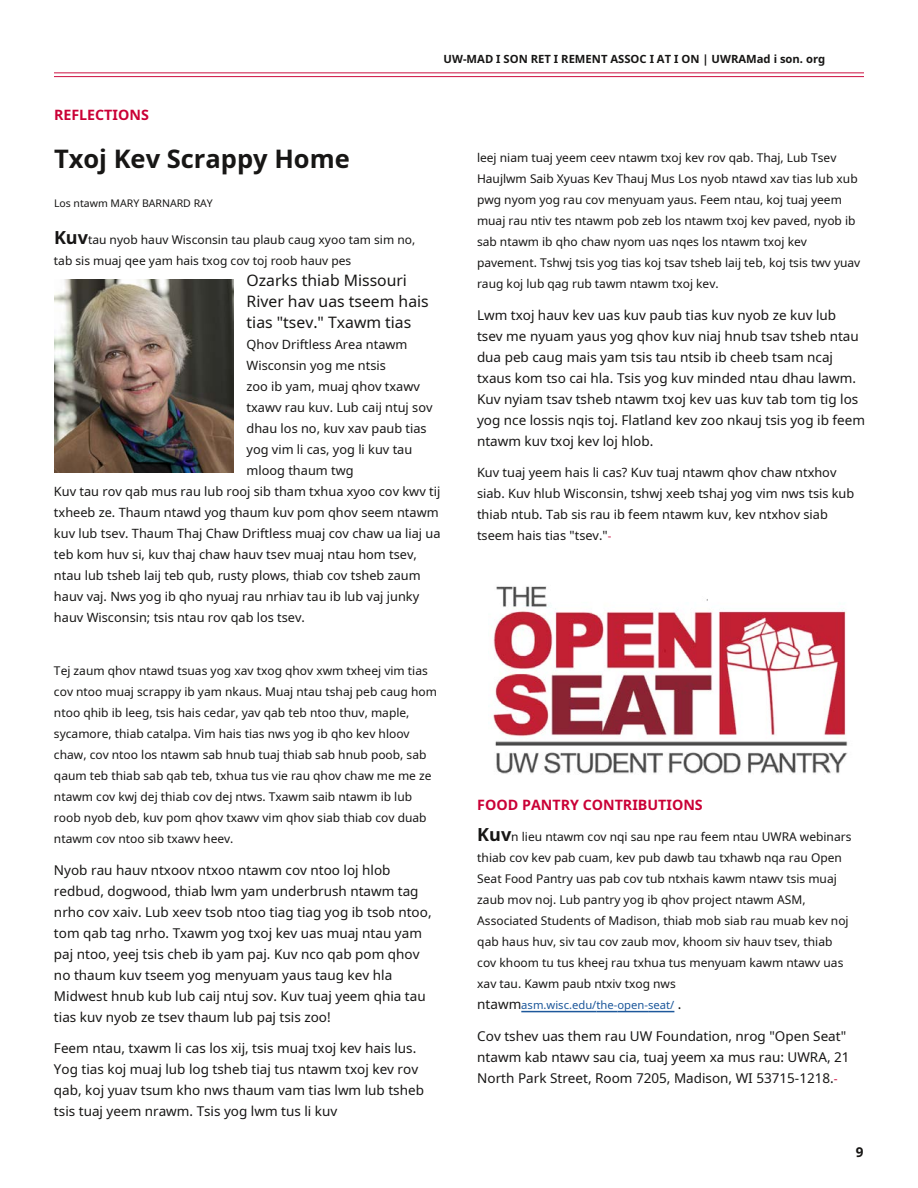
<style>
.page{position:relative;width:918px;height:1188px;background:#fff}
.page>*{position:absolute;margin:0;border:0;box-sizing:border-box;transform-origin:0 0}
.t1{font:700 25.5px "Noto Sans";color:#171615}
.t2{font:15.75px/21px "Noto Sans";color:#171615}
.t3{font:700 14.25px "Noto Sans";color:#ca0036}
.t4{font:13.5px/21px "Noto Sans";color:#171615}
.t5{font:700 13.5px "Noto Sans";color:#171615}
.t6{font:12.75px/21px "Noto Sans";color:#171615}
.t7{font:12px/21px "Noto Sans";color:#171615}
.t8{font:700 11.25px "Noto Sans";color:#171615}
.t9{font:11.25px "Noto Sans";color:#1d589b}
.t10{font:10.5px "Noto Sans";color:#171615}
.s1{font-weight:700;font-size:18px}
.s2{font-size:11.25px;color:#ca0036}
.s3{font-size:13.5px;color:#171615}
.s4{font-size:12px;color:#ca0036}
</style>
<div class="page">
<hr style="left:54px;top:72px;width:810px;height:1px;background:#cd1141">
<hr style="left:54px;top:76px;width:810px;height:1px;background:#cd1141">
<img style="left:54px;top:279px;width:180px;height:193px">
<img style="left:493px;top:586px;width:355px;height:188px">
<hr style="left:521px;top:1011px;width:76px;height:1px;background:#1d589b">
<svg style="left:597px;top:1011px;width:20px;height:1px"></svg>
<hr style="left:617px;top:1011px;width:31px;height:1px;background:#1d589b">
<svg style="left:648px;top:1011px;width:26px;height:1px"></svg>
<p class="t8" style="left:444px;top:51px;width:383px">UW-MAD I SON RET I REMENT ASSOC I AT I ON | UWRAMad i son. org</p>
<p class="t3" style="left:54px;top:105px;width:96px">REFLECTIONS</p>
<h1 class="t1" style="left:54px;top:141px;width:297px">Txoj Kev Scrappy Home</h1>
<p class="t7" style="left:477px;top:147px;width:385px">leej niam tuaj yeem ceev ntawm txoj kev rov qab. Thaj, Lub Tsev Haujlwm Saib Xyuas Kev Thauj Mus Los nyob ntawd xav tias lub xub pwg nyom yog rau cov menyuam yaus. Feem ntau, koj tuaj yeem muaj rau ntiv tes ntawm pob zeb los ntawm txoj kev paved, nyob ib sab ntawm ib qho chaw nyom uas nqes los ntawm txoj kev pavement. Tshwj tsis yog tias koj tsav tsheb laij teb, koj tsis twv yuav raug koj lub qag rub tawm ntawm txoj kev.</p>
<p class="t10" style="left:54px;top:196px;width:160px">Los ntawm MARY BARNARD RAY</p>
<p class="t7" style="left:54px;top:229px;width:363px"><span class="s1">Kuv</span>tau nyob hauv Wisconsin tau plaub caug xyoo tam sim no, tab sis muaj qee yam hais txog cov toj roob hauv pes</p>
<h2 class="t2" style="left:247px;top:270px;width:184px">Ozarks thiab Missouri<br>River hav uas tseem hais tias "tsev." Txawm tias</h2>
<p class="t6" style="left:247px;top:334px;width:162px">Qhov Driftless Area ntawm</p>
<p class="t6" style="left:247px;top:355px;width:141px">Wisconsin yog me ntsis</p>
<p class="t6" style="left:247px;top:376px;width:175px">zoo ib yam, muaj qhov txawv</p>
<p class="t6" style="left:247px;top:397px;width:187px">txawv rau kuv. Lub caij ntuj sov</p>
<p class="t6" style="left:247px;top:418px;width:182px">dhau los no, kuv xav paub tias</p>
<p class="t6" style="left:247px;top:439px;width:167px">yog vim li cas, yog li kuv tau</p>
<p class="t6" style="left:247px;top:460px;width:109px">mloog thaum twg</p>
<p class="t6" style="left:54px;top:481px;width:388px">Kuv tau rov qab mus rau lub rooj sib tham txhua xyoo cov kwv tij</p>
<p class="t6" style="left:54px;top:502px;width:386px">txheeb ze. Thaum ntawd yog thaum kuv pom qhov seem ntawm</p>
<p class="t6" style="left:54px;top:523px;width:388px">kuv lub tsev. Thaum Thaj Chaw Driftless muaj cov chaw ua liaj ua</p>
<p class="t6" style="left:54px;top:544px;width:365px">teb kom huv si, kuv thaj chaw hauv tsev muaj ntau hom tsev,</p>
<p class="t6" style="left:54px;top:565px;width:368px">ntau lub tsheb laij teb qub, rusty plows, thiab cov tsheb zaum</p>
<p class="t6" style="left:54px;top:586px;width:367px">hauv vaj. Nws yog ib qho nyuaj rau nrhiav tau ib lub vaj junky</p>
<p class="t6" style="left:54px;top:607px;width:253px">hauv Wisconsin; tsis ntau rov qab los tsev.</p>
<p class="t4" style="left:477px;top:304px;width:390px">Lwm txoj hauv kev uas kuv paub tias kuv nyob ze kuv lub tsev me nyuam yaus yog qhov kuv niaj hnub tsav tsheb ntau dua peb caug mais yam tsis tau ntsib ib cheeb tsam ncaj txaus kom tso cai hla. Tsis yog kuv minded ntau dhau lawm.<br>Kuv nyiam tsav tsheb ntawm txoj kev uas kuv tab tom tig los yog nce lossis nqis toj. Flatland kev zoo nkauj tsis yog ib feem ntawm kuv txoj kev loj hlob.</p>
<p class="t6" style="left:477px;top:462px;width:379px">Kuv tuaj yeem hais li cas? Kuv tuaj ntawm qhov chaw ntxhov siab. Kuv hlub Wisconsin, tshwj xeeb tshaj yog vim nws tsis kub thiab ntub. Tab sis rau ib feem ntawm kuv, kev ntxhov siab tseem hais tias "tsev."<span class="s2">-</span></p>
<p class="t7" style="left:54px;top:660px;width:384px">Tej zaum qhov ntawd tsuas yog xav txog qhov xwm txheej vim tias cov ntoo muaj scrappy ib yam nkaus. Muaj ntau tshaj peb caug hom ntoo qhib ib leeg, tsis hais cedar, yav qab teb ntoo thuv, maple, sycamore, thiab catalpa. Vim hais tias nws yog ib qho kev hloov chaw, cov ntoo los ntawm sab hnub tuaj thiab sab hnub poob, sab qaum teb thiab sab qab teb, txhua tus vie rau qhov chaw me me ze ntawm cov kwj dej thiab cov dej ntws. Txawm saib ntawm ib lub roob nyob deb, kuv pom qhov txawv vim qhov siab thiab cov duab ntawm cov ntoo sib txawv heev.</p>
<p class="t4" style="left:54px;top:859px;width:379px">Nyob rau hauv ntxoov ntxoo ntawm cov ntoo loj hlob redbud, dogwood, thiab lwm yam underbrush ntawm tag nrho cov xaiv. Lub xeev tsob ntoo tiag tiag yog ib tsob ntoo, tom qab tag nrho. Txawm yog txoj kev uas muaj ntau yam paj ntoo, yeej tsis cheb ib yam paj. Kuv nco qab pom qhov no thaum kuv tseem yog menyuam yaus taug kev hla Midwest hnub kub lub caij ntuj sov. Kuv tuaj yeem qhia tau tias kuv nyob ze tsev thaum lub paj tsis zoo!</p>
<p class="t4" style="left:54px;top:1037px;width:372px">Feem ntau, txawm li cas los xij, tsis muaj txoj kev hais lus.<br>Yog tias koj muaj lub log tsheb tiaj tus ntawm txoj kev rov qab, koj yuav tsum kho nws thaum vam tias lwm lub tsheb tsis tuaj yeem nrawm. Tsis yog lwm tus li kuv</p>
<p class="t3" style="left:477px;top:795px;width:227px">FOOD PANTRY CONTRIBUTIONS</p>
<p class="t7" style="left:477px;top:826px;width:376px"><span class="s1">Kuv</span>n lieu ntawm cov nqi sau npe rau feem ntau UWRA webinars thiab cov kev pab cuam, kev pub dawb tau txhawb nqa rau Open Seat Food Pantry uas pab cov tub ntxhais kawm ntawv tsis muaj zaub mov noj. Lub pantry yog ib qhov project ntawm ASM, Associated Students of Madison, thiab mob siab rau muab kev noj qab haus huv, siv tau cov zaub mov, khoom siv hauv tsev, thiab cov khoom tu tus kheej rau txhua tus menyuam kawm ntawv uas xav tau. Kawm paub ntxiv txog nws</p>
<p class="t9" style="left:477px;top:997px;width:206px"><span class="s3">ntawm</span>asm.wisc.edu/the-open-seat/ <span class="s3">.</span></p>
<p class="t4" style="left:477px;top:1025px;width:374px">Cov tshev uas them rau UW Foundation, nrog "Open Seat" ntawm kab ntawv sau cia, tuaj yeem xa mus rau: UWRA, 21<br>North Park Street, Room 7205, Madison, WI 53715-1218.<span class="s4">-</span></p>
<p class="t5" style="left:856px;top:1142px;width:9px">9</p>
</div>
